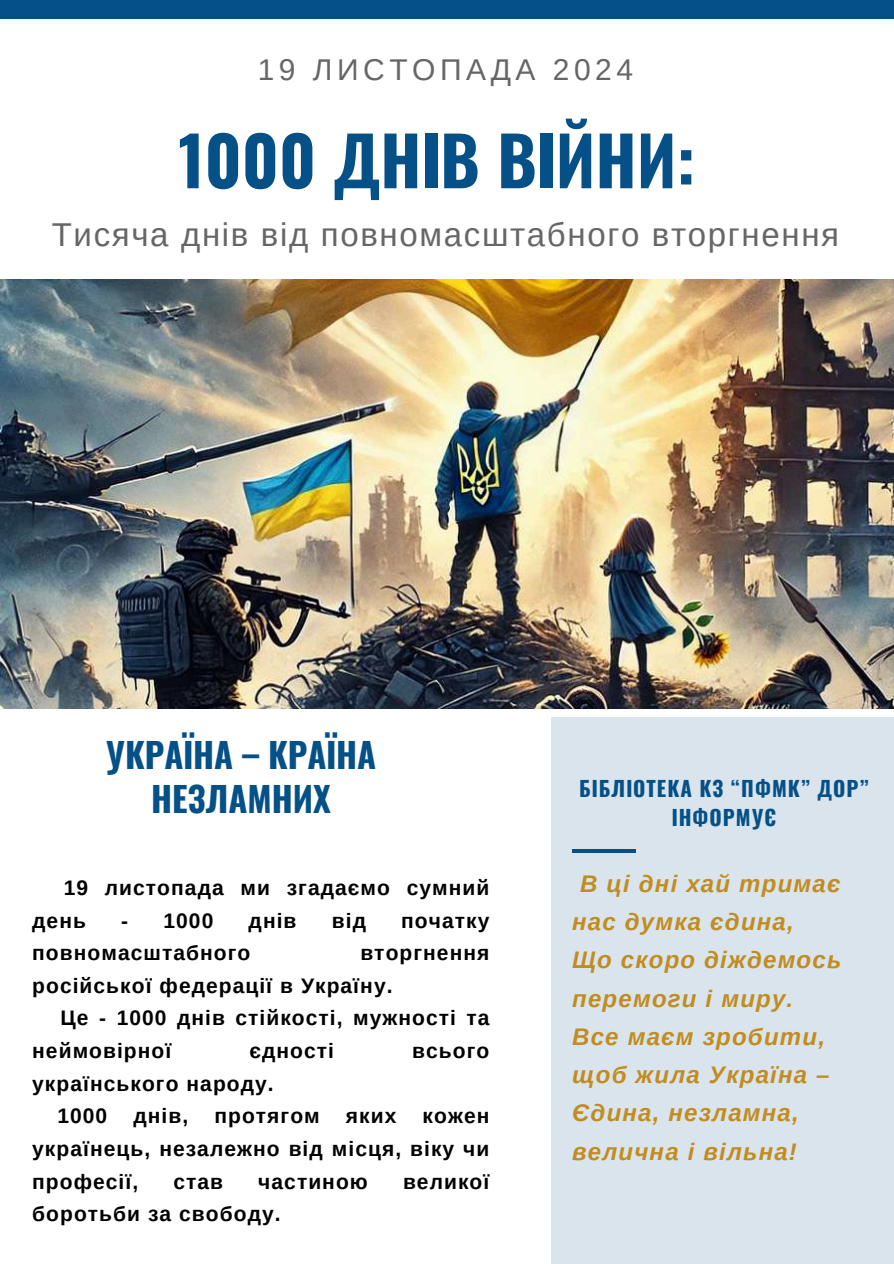
<style>
.page{position:relative;width:894px;height:1264px;background:#fff}
.page>*{position:absolute;margin:0;border:0;box-sizing:border-box;transform-origin:0 0}
.t1{font:700 67.5px "Oswald";color:#055087}
.t2{font:700 34.5px/43.8px "Oswald";color:#055087;text-align:center}
.t3{font:33px "Arimo";letter-spacing:.05em;color:#666}
.t4{font:30px "Arimo";letter-spacing:.15em;color:#666}
.t5{font:italic 700 24px/38.2px "Arimo";letter-spacing:.05em;color:#c18c20}
.t6{font:700 21px/32.7px "Arimo";letter-spacing:.05em;color:#000}
.t7{font:700 21px/29.2px "Oswald";letter-spacing:.05em;color:#055087;text-align:center}
</style>
<div class="page">
<div style="left:0;top:0;width:893px;height:19px;background:#055087"></div>
<div style="left:551px;top:717px;width:342px;height:546px;background:#d9e4ed"></div>
<img style="left:0;top:280px;width:893px;height:428px">
<hr style="left:572px;top:849px;width:63px;height:4px;background:#055087">
<h3 class="t4" style="left:258px;top:53px;width:377px">19 ЛИСТОПАДА 2024</h3>
<h1 class="t1" style="left:178px;top:108px;width:518px">1000 ДНІВ ВІЙНИ:</h1>
<h3 class="t3" style="left:52px;top:216px;width:788px">Тисяча днів від повномасштабного вторгнення</h3>
<h2 class="t2" style="left:106px;top:731px;width:272px">УКРАЇНА – КРАЇНА<br>НЕЗЛАМНИХ</h2>
<p class="t6" style="left:32px;top:871px;width:458px;text-indent:31px">19 листопада ми згадаємо сумний день</p>
<p class="t6" style="left:121px;top:903px;width:94px">- 1000</p>
<p class="t6" style="left:248px;top:903px;width:49px">днів</p>
<p class="t6" style="left:332px;top:903px;width:36px">від</p>
<p class="t6" style="left:401px;top:903px;width:90px">початку</p>
<p class="t6" style="left:32px;top:936px;width:219px">повномасштабного</p>
<p class="t6" style="left:32px;top:936px;width:458px;text-indent:328px">вторгнення російської федерації в Україну.</p>
<p class="t6" style="left:32px;top:1001px;width:458px;text-indent:28px">Це - 1000 днів стійкості, мужності та неймовірної</p>
<p class="t6" style="left:249px;top:1034px;width:86px">єдності</p>
<p class="t6" style="left:412px;top:1034px;width:79px">всього</p>
<p class="t6" style="left:32px;top:1067px;width:243px">українського народу.</p>
<p class="t6" style="left:57px;top:1099px;width:433px">1000 днів, протягом яких кожен</p>
<p class="t6" style="left:32px;top:1132px;width:458px">українець, незалежно від місця, віку чи</p>
<p class="t6" style="left:32px;top:1164px;width:107px">професії,</p>
<p class="t6" style="left:173px;top:1164px;width:51px">став</p>
<p class="t6" style="left:258px;top:1164px;width:111px">частиною</p>
<p class="t6" style="left:403px;top:1164px;width:88px">великої</p>
<p class="t6" style="left:32px;top:1197px;width:250px">боротьби за свободу.</p>
<p class="t7" style="left:579px;top:772px;width:291px">БІБЛІОТЕКА КЗ “ПФМК” ДОР”<br>ІНФОРМУЄ</p>
<p class="t5" style="left:572px;top:864px;width:270px;text-indent:8px">В ці дні хай тримає нас думка єдина,<br>Що скоро діждемось перемоги і миру.<br>Все маєм зробити, щоб жила Україна –<br>Єдина, незламна, велична і вільна!</p>
</div>
